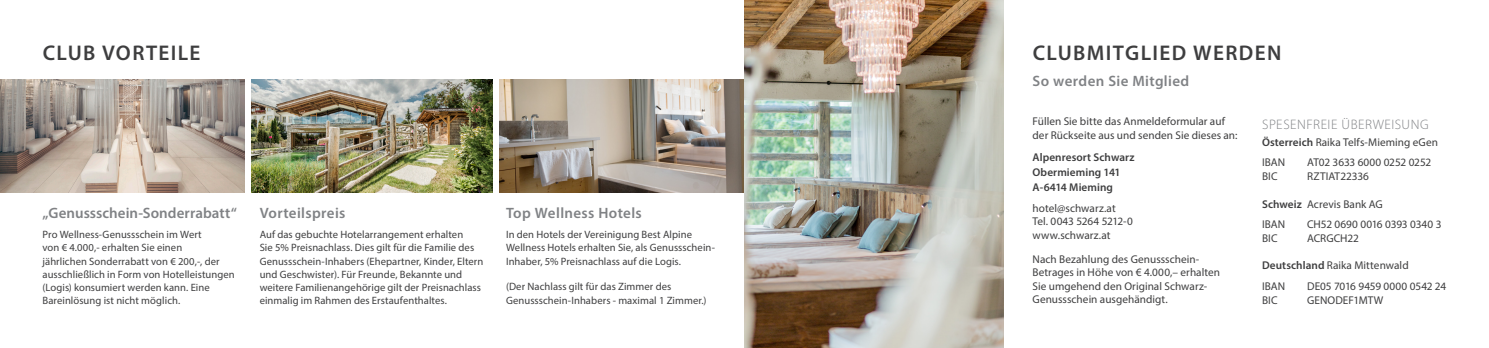
<style>
.page{position:relative;width:1489px;height:348px;background:#fff}
.page>*{position:absolute;margin:0;border:0;box-sizing:border-box;transform-origin:0 0}
.t1{font:600 21.25px "Myriad Pro";letter-spacing:.065em;color:#3e3e3f}
.t2{font:600 15px "Myriad Pro";letter-spacing:.02em;color:#808285}
.t3{font:300 13.75px "Myriad Pro";letter-spacing:.035em;color:#808285}
.t4{font:11.25px/13.5px "Myriad Pro";letter-spacing:.005em;color:#3e3e3f}
.t5{font:600 11.25px/15px "Myriad Pro";letter-spacing:.005em;color:#3e3e3f}
.t6{font:10.62px/13.1px "Myriad Pro";letter-spacing:.005em;color:#3e3e3f}
.s1{font-weight:600}
</style>
<div class="page">
<img style="left:252px;top:79px;width:241px;height:113px">
<img style="left:500px;top:79px;width:244px;height:113px">
<img style="left:0;top:79px;width:244px;height:113px">
<img style="left:744px;top:0;width:259px;height:347px">
<h1 class="t1" style="left:43px;top:40px;width:159px">CLUB VORTEILE</h1>
<h2 class="t2" style="left:43px;top:203px;width:196px">„Genussschein-Sonderrabatt“</h2>
<p class="t6" style="left:43px;top:227px;width:194px">Pro Wellness-Genussschein im Wert<br>von € 4.000,- erhalten Sie einen<br>jährlichen Sonderrabatt von € 200,-, der ausschließlich in Form von Hotelleistungen (Logis) konsumiert werden kann. Eine Bareinlösung ist nicht möglich.</p>
<h2 class="t2" style="left:260px;top:203px;width:87px">Vorteilspreis</h2>
<p class="t6" style="left:260px;top:227px;width:225px">Auf das gebuchte Hotelarrangement erhalten<br>Sie 5% Preisnachlass. Dies gilt für die Familie des Genussschein-Inhabers (Ehepartner, Kinder, Eltern und Geschwister). Für Freunde, Bekannte und weitere Familienangehörige gilt der Preisnachlass einmalig im Rahmen des Erstaufenthaltes.</p>
<h2 class="t2" style="left:506px;top:203px;width:137px">Top Wellness Hotels</h2>
<p class="t6" style="left:506px;top:227px;width:210px">In den Hotels der Vereinigung Best Alpine<br>Wellness Hotels erhalten Sie, als Genussschein-<br>Inhaber, 5% Preisnachlass auf die Logis.</p>
<p class="t6" style="left:506px;top:280px;width:202px">(Der Nachlass gilt für das Zimmer des<br>Genussschein-Inhabers - maximal 1 Zimmer.)</p>
<h1 class="t1" style="left:1032px;top:40px;width:250px">CLUBMITGLIED WERDEN</h1>
<h2 class="t2" style="left:1032px;top:71px;width:158px">So werden Sie Mitglied</h2>
<p class="t4" style="left:1032px;top:114px;width:206px">Füllen Sie bitte das Anmeldeformular auf der Rückseite aus und senden Sie dieses an:</p>
<p class="t5" style="left:1032px;top:149px;width:103px">Alpenresort Schwarz<br>Obermieming 141<br>A-6414 Mieming</p>
<p class="t4" style="left:1032px;top:200px;width:102px">hotel@schwarz.at<br>Tel. 0043 5264 5212-0 www.schwarz.at</p>
<p class="t4" style="left:1032px;top:252px;width:189px">Nach Bezahlung des Genussschein-Betrages in Höhe von € 4.000,– erhalten Sie umgehend den Original Schwarz-Genussschein ausgehändigt.</p>
<p class="t3" style="left:1262px;top:115px;width:168px">SPESENFREIE ÜBERWEISUNG</p>
<p class="t4" style="left:1261px;top:131px;width:177px;line-height:20.6px"><span class="s1">Österreich</span> Raika Telfs-Mieming eGen<br>IBAN</p>
<p class="t4" style="left:1306px;top:155px;width:126px">AT02 3633 6000 0252 0252</p>
<p class="t4" style="left:1261px;top:169px;width:17px">BIC</p>
<p class="t4" style="left:1306px;top:169px;width:63px">RZTIAT22336</p>
<p class="t4" style="left:1261px;top:193px;width:122px;line-height:20.6px"><span class="s1">Schweiz</span> Acrevis Bank AG<br>IBAN</p>
<p class="t4" style="left:1306px;top:217px;width:136px">CH52 0690 0016 0393 0340 3</p>
<p class="t4" style="left:1261px;top:230px;width:17px">BIC</p>
<p class="t4" style="left:1306px;top:230px;width:53px">ACRGCH22</p>
<p class="t4" style="left:1261px;top:255px;width:148px;line-height:20.6px"><span class="s1">Deutschland</span> Raika Mittenwald<br>IBAN</p>
<p class="t4" style="left:1306px;top:279px;width:141px">DE05 7016 9459 0000 0542 24</p>
<p class="t4" style="left:1261px;top:292px;width:17px">BIC</p>
<p class="t4" style="left:1306px;top:292px;width:78px">GENODEF1MTW</p>
</div>
